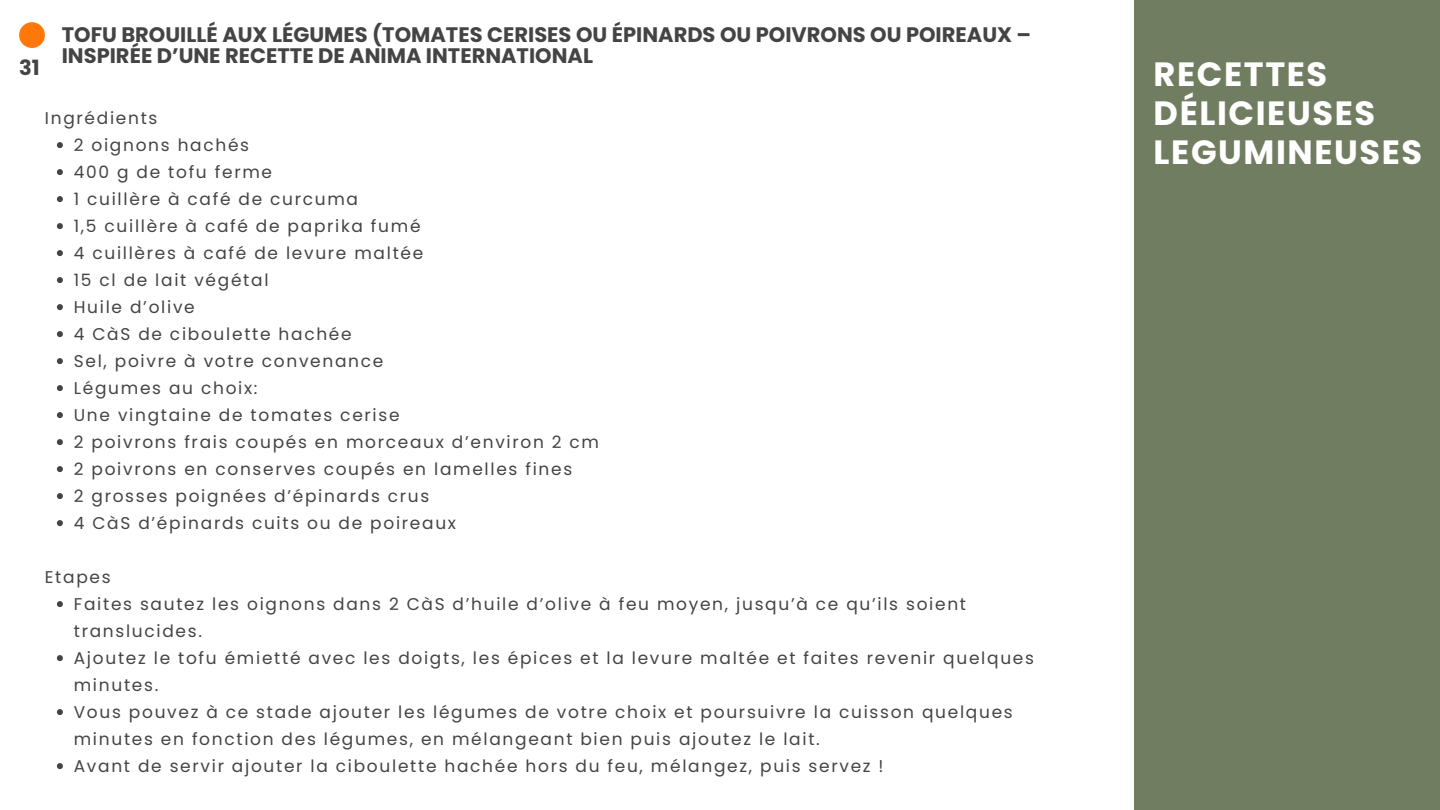
<style>
.page{position:relative;width:1440px;height:810px;background:#fff}
.page>*{position:absolute;margin:0;border:0;box-sizing:border-box;transform-origin:0 0}
.t1{font:700 33.6px/39px "Poppins";letter-spacing:.045em;color:#fff}
.t2{font:700 21px/21px "Poppins";color:#444}
.t3{font:17px/27px "Poppins";letter-spacing:.1em;color:#444}
</style>
<div class="page">
<div style="left:19px;top:22px;width:26px;height:26px;background:#ff7809;border-radius:50%"></div>
<div style="left:1134px;top:0;width:306px;height:810px;background:#717d61"></div>
<svg style="left:57px;top:142px;width:6px;height:6px"></svg>
<svg style="left:57px;top:169px;width:6px;height:6px"></svg>
<svg style="left:57px;top:196px;width:6px;height:6px"></svg>
<svg style="left:57px;top:223px;width:6px;height:6px"></svg>
<svg style="left:57px;top:250px;width:6px;height:6px"></svg>
<svg style="left:57px;top:277px;width:6px;height:6px"></svg>
<svg style="left:57px;top:304px;width:6px;height:6px"></svg>
<svg style="left:57px;top:331px;width:6px;height:6px"></svg>
<svg style="left:57px;top:358px;width:6px;height:6px"></svg>
<svg style="left:57px;top:385px;width:6px;height:6px"></svg>
<svg style="left:57px;top:412px;width:6px;height:6px"></svg>
<svg style="left:57px;top:439px;width:6px;height:6px"></svg>
<svg style="left:57px;top:466px;width:6px;height:6px"></svg>
<svg style="left:57px;top:493px;width:6px;height:6px"></svg>
<svg style="left:57px;top:520px;width:6px;height:6px"></svg>
<svg style="left:57px;top:601px;width:6px;height:6px"></svg>
<svg style="left:57px;top:655px;width:6px;height:6px"></svg>
<svg style="left:57px;top:709px;width:6px;height:6px"></svg>
<svg style="left:57px;top:763px;width:6px;height:6px"></svg>
<p class="t2" style="left:19px;top:57px;width:22px">31</p>
<p class="t2" style="left:62px;top:24px;width:971px">TOFU BROUILLÉ AUX LÉGUMES (TOMATES CERISES OU ÉPINARDS OU POIVRONS OU POIREAUX –<br>INSPIRÉE D’UNE RECETTE DE ANIMA INTERNATIONAL</p>
<p class="t3" style="left:74px;top:105px;width:527px;text-indent:-29px">Ingrédients<br>2 oignons hachés<br>400 g de tofu ferme<br>1 cuillère à café de curcuma<br>1,5 cuillère à café de paprika fumé<br>4 cuillères à café de levure maltée<br>15 cl de lait végétal<br>Huile d’olive<br>4 CàS de ciboulette hachée<br>Sel, poivre à votre convenance<br>Légumes au choix:<br>Une vingtaine de tomates cerise<br>2 poivrons frais coupés en morceaux d’environ 2 cm<br>2 poivrons en conserves coupés en lamelles fines<br>2 grosses poignées d’épinards crus<br>4 CàS d’épinards cuits ou de poireaux</p>
<p class="t3" style="left:74px;top:564px;width:962px;text-indent:-29px">Etapes<br>Faites sautez les oignons dans 2 CàS d’huile d’olive à feu moyen, jusqu’à ce qu’ils soient translucides.<br>Ajoutez le tofu émietté avec les doigts, les épices et la levure maltée et faites revenir quelques minutes.<br>Vous pouvez à ce stade ajouter les légumes de votre choix et poursuivre la cuisson quelques minutes en fonction des légumes, en mélangeant bien puis ajoutez le lait.<br>Avant de servir ajouter la ciboulette hachée hors du feu, mélangez, puis servez !</p>
<h1 class="t1" style="left:1154px;top:55px;width:270px">RECETTES<br>DÉLICIEUSES<br>LEGUMINEUSES</h1>
</div>
